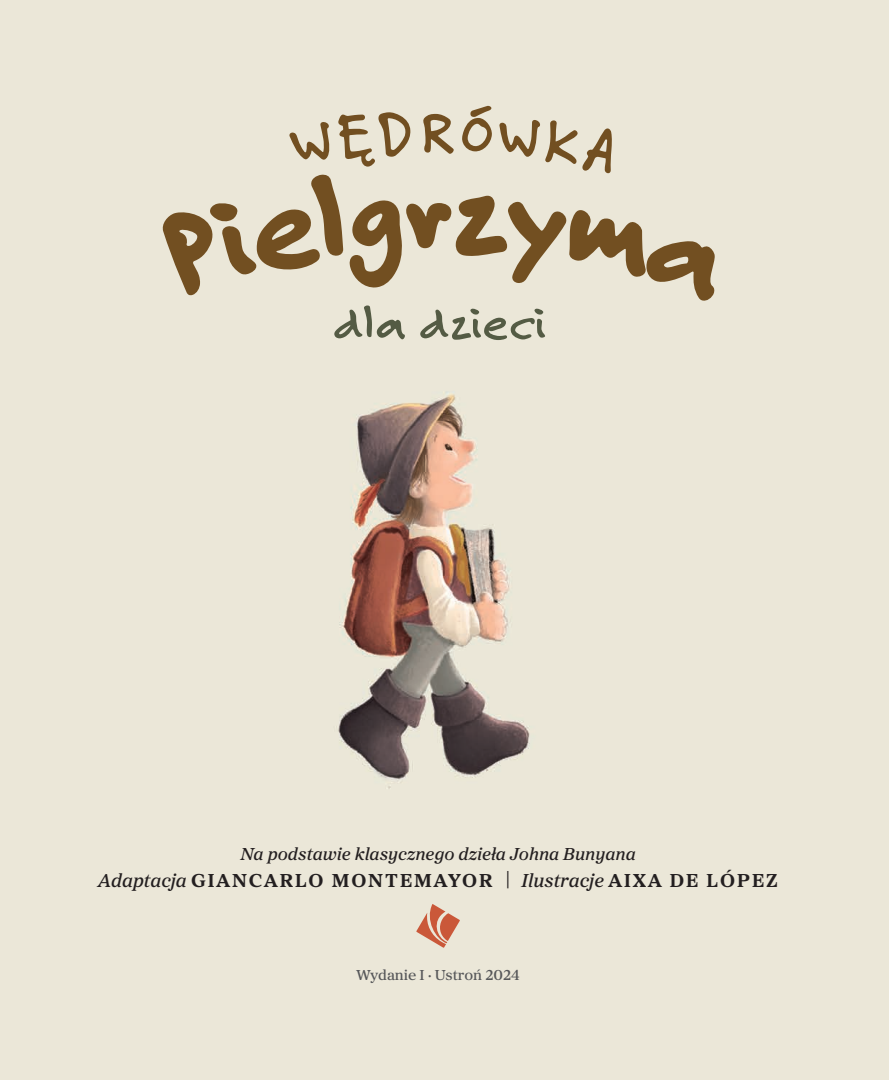
<style>
.page{position:relative;width:889px;height:1080px;background:#ebe7d8}
.page>*{position:absolute;margin:0;border:0;box-sizing:border-box;transform-origin:0 0}
.t1{font:700 19.5px "Proxima Sera";letter-spacing:.1em;color:#231f20}
.t2{font:italic 500 18px "Proxima Sera";color:#231f20}
.t3{font:500 15px "Proxima Sera";color:#57585a}
.s1{font-weight:500;font-style:italic}
.s2{font-weight:400;font-size:22.05px}
</style>
<div class="page">
<svg style="left:161px;top:106px;width:554px;height:234px;background:#d2c8b3"></svg>
<svg style="left:416px;top:904px;width:44px;height:44px;background:#dca993"></svg>
<p class="t2" style="left:240px;top:847px;width:397px">Na podstawie klasycznego dzieła Johna Bunyana</p>
<p class="t1" style="left:98px;top:870px;width:681px"><span class="s1">Adaptacja</span> GIANCARLO MONTEMAYOR <span class="s2">|</span> <span class="s1">Ilustracje</span> AIXA DE LÓPEZ</p>
<p class="t3" style="left:356px;top:969px;width:164px">Wydanie I · Ustroń 2024</p>
</div>
